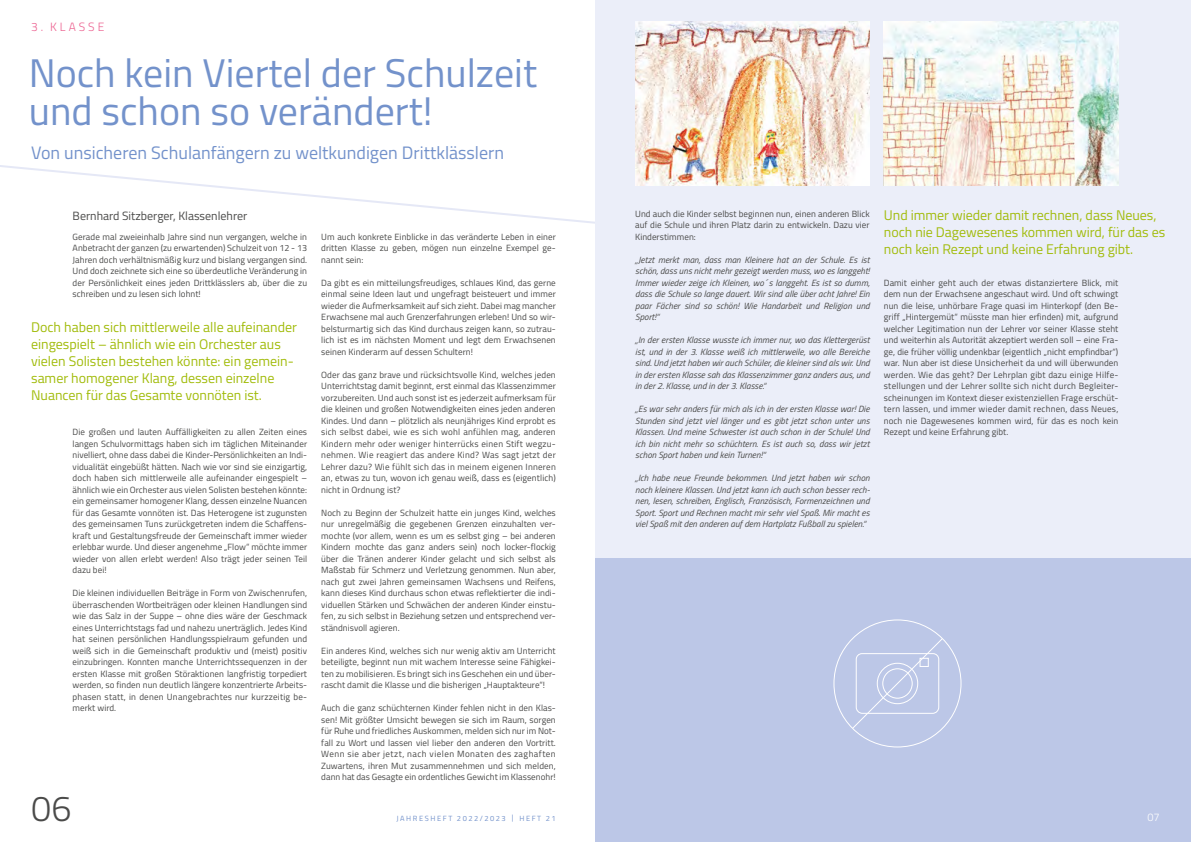
<style>
.page{position:relative;width:1191px;height:842px;background:#fff}
.page>*{position:absolute;margin:0;border:0;box-sizing:border-box;transform-origin:0 0}
.t1{font:40px/38px "Titillium Web";color:#7392cb}
.t2{font:300 36px "Titillium Web";color:#4a4a49}
.t3{font:18px "Titillium Web";color:#7392cb}
.t4{font:14px/17px "Titillium Web";color:#a2bc0c}
.t5{font:12px "Titillium Web";color:#4a4a49}
.t6{font:300 12px "Titillium Web";letter-spacing:.25em;color:#ec608f}
.t7{font:300 11px "Titillium Web";color:#fff}
.t8{font:9px/11.5px "Titillium Web";letter-spacing:.005em;color:#4a4a49;text-align:justify}
.t9{font:italic 9px/11.5px "Titillium Web";letter-spacing:.005em;color:#4a4a49;text-align:justify}
.t10{font:7.5px "Titillium Web";letter-spacing:.21em;color:#7392cb}
</style>
<div class="page">
<svg style="left:0;top:165px;width:595px;height:59px"></svg>
<div style="left:595px;top:0;width:596px;height:842px;background:#ebeef9"></div>
<div style="left:595px;top:558px;width:596px;height:284px;background:#bcc7e7"></div>
<img style="left:635px;top:21px;width:234px;height:165px">
<img style="left:884px;top:21px;width:234px;height:165px">
<svg style="left:851px;top:637px;width:92px;height:92px"></svg>
<h3 class="t6" style="left:31px;top:18px;width:75px">3. KLASSE</h3>
<h1 class="t1" style="left:29px;top:52px;width:510px">Noch kein Viertel der Schulzeit und schon so verändert!</h1>
<h3 class="t3" style="left:31px;top:140px;width:474px">Von unsicheren Schulanfängern zu weltkundigen Drittklässlern</h3>
<h3 class="t5" style="left:73px;top:206px;width:176px">Bernhard Sitzberger, Klassenlehrer</h3>
<p class="t8" style="left:73px;top:230px;width:236px">Gerade mal zweieinhalb Jahre sind nun vergangen, welche in Anbetracht der ganzen (zu erwartenden) Schulzeit von 12 - 13<br>Jahren doch verhältnismäßig kurz und bislang vergangen sind.<br>Und doch zeichnete sich eine so überdeutliche Veränderung in der Persönlichkeit eines jeden Drittklässlers ab, über die zu schreiben und zu lesen sich lohnt!</p>
<h3 class="t4" style="left:31px;top:318px;width:267px">Doch haben sich mittlerweile alle aufeinander eingespielt – ähnlich wie ein Orchester aus vielen Solisten bestehen könnte: ein gemein&shy;samer homogener Klang, dessen einzelne Nuancen für das Gesamte vonnöten ist.</h3>
<p class="t8" style="left:73px;top:426px;width:236px">Die großen und lauten Auffälligkeiten zu allen Zeiten eines langen Schulvormittags haben sich im täglichen Miteinander nivelliert, ohne dass dabei die Kinder-Persönlichkeiten an Indi&shy;vidualität eingebüßt hätten. Nach wie vor sind sie einzigartig, doch haben sich mittlerweile alle aufeinander eingespielt – ähnlich wie ein Orchester aus vielen Solisten bestehen könnte: ein gemeinsamer homogener Klang, dessen einzelne Nuancen für das Gesamte vonnöten ist. Das Heterogene ist zugunsten des gemeinsamen Tuns zurückgetreten indem die Schaffens&shy;kraft und Gestaltungsfreude der Gemeinschaft immer wieder erlebbar wurde. Und dieser angenehme „Flow“ möchte immer wieder von allen erlebt werden! Also trägt jeder seinen Teil dazu bei!</p>
<p class="t8" style="left:73px;top:587px;width:236px">Die kleinen individuellen Beiträge in Form von Zwischenrufen, überraschenden Wortbeiträgen oder kleinen Handlungen sind wie das Salz in der Suppe – ohne dies wäre der Geschmack eines Unterrichtstags fad und nahezu unerträglich. Jedes Kind hat seinen persönlichen Handlungsspielraum gefunden und weiß sich in die Gemeinschaft produktiv und (meist) positiv einzubringen. Konnten manche Unterrichtssequenzen in der ersten Klasse mit großen Störaktionen langfristig torpediert werden, so finden nun deutlich längere konzentrierte Arbeits&shy;phasen statt, in denen Unangebrachtes nur kurzzeitig be&shy;merkt wird.</p>
<h2 class="t2" style="left:31px;top:782px;width:42px">06</h2>
<p class="t8" style="left:321px;top:230px;width:236px">Um auch konkrete Einblicke in das veränderte Leben in einer dritten Klasse zu geben, mögen nun einzelne Exempel ge&shy;nannt sein:</p>
<p class="t8" style="left:321px;top:276px;width:236px">Da gibt es ein mitteilungsfreudiges, schlaues Kind, das gerne einmal seine Ideen laut und ungefragt beisteuert und immer wieder die Aufmerksamkeit auf sich zieht. Dabei mag mancher Erwachsene mal auch Grenzerfahrungen erleben! Und so wir&shy;belsturmartig sich das Kind durchaus zeigen kann, so zutrau&shy;lich ist es im nächsten Moment und legt dem Erwachsenen seinen Kinderarm auf dessen Schultern!</p>
<p class="t8" style="left:321px;top:368px;width:236px">Oder das ganz brave und rücksichtsvolle Kind, welches jeden Unterrichtstag damit beginnt, erst einmal das Klassenzimmer vorzubereiten. Und auch sonst ist es jederzeit aufmerksam für die kleinen und großen Notwendigkeiten eines jeden anderen Kindes. Und dann – plötzlich als neunjähriges Kind erprobt es sich selbst dabei, wie es sich wohl anfühlen mag, anderen Kindern mehr oder weniger hinterrücks einen Stift wegzu&shy;nehmen. Wie reagiert das andere Kind? Was sagt jetzt der Lehrer dazu? Wie fühlt sich das in meinem eigenen Inneren an, etwas zu tun, wovon ich genau weiß, dass es (eigentlich) nicht in Ordnung ist?</p>
<p class="t8" style="left:321px;top:507px;width:236px">Noch zu Beginn der Schulzeit hatte ein junges Kind, welches nur unregelmäßig die gegebenen Grenzen einzuhalten ver&shy;mochte (vor allem, wenn es um es selbst ging – bei anderen Kindern mochte das ganz anders sein) noch locker-flockig über die Tränen anderer Kinder gelacht und sich selbst als Maßstab für Schmerz und Verletzung genommen. Nun aber, nach gut zwei Jahren gemeinsamen Wachsens und Reifens, kann dieses Kind durchaus schon etwas reflektierter die indi&shy;viduellen Stärken und Schwächen der anderen Kinder einstu&shy;fen, zu sich selbst in Beziehung setzen und entsprechend ver&shy;ständnisvoll agieren.</p>
<p class="t8" style="left:321px;top:645px;width:236px">Ein anderes Kind, welches sich nur wenig aktiv am Unterricht beteiligte, beginnt nun mit wachem Interesse seine Fähigkei&shy;ten zu mobilisieren. Es bringt sich ins Geschehen ein und über&shy;rascht damit die Klasse und die bisherigen „Hauptakteure“!</p>
<p class="t8" style="left:321px;top:702px;width:236px">Auch die ganz schüchternen Kinder fehlen nicht in den Klas&shy;sen! Mit größter Umsicht bewegen sie sich im Raum, sorgen für Ruhe und friedliches Auskommen, melden sich nur im Not&shy;fall zu Wort und lassen viel lieber den anderen den Vortritt.<br>Wenn sie aber jetzt, nach vielen Monaten des zaghaften Zuwartens, ihren Mut zusammennehmen und sich melden, dann hat das Gesagte ein ordentliches Gewicht im Klassenohr!</p>
<p class="t10" style="left:396px;top:813px;width:161px">JAHRESHEFT 2022/2023 | HEFT 21</p>
<p class="t8" style="left:635px;top:207px;width:236px">Und auch die Kinder selbst beginnen nun, einen anderen Blick auf die Schule und ihren Platz darin zu entwickeln. Dazu vier Kinderstimmen:</p>
<p class="t9" style="left:635px;top:253px;width:236px">„Jetzt merkt man, dass man Kleinere hat an der Schule. Es ist schön, dass uns nicht mehr gezeigt werden muss, wo es langgeht!<br>Immer wieder zeige ich Kleinen, wo´s langgeht. Es ist so dumm, dass die Schule so lange dauert. Wir sind alle über acht Jahre! Ein paar Fächer sind so schön! Wie Handarbeit und Religion und Sport!“</p>
<p class="t9" style="left:635px;top:334px;width:236px">„In der ersten Klasse wusste ich immer nur, wo das Klettergerüst ist, und in der 3. Klasse weiß ich mittlerweile, wo alle Bereiche sind. Und jetzt haben wir auch Schüler, die kleiner sind als wir. Und in der ersten Klasse sah das Klassenzimmer ganz anders aus, und in der 2. Klasse, und in der 3. Klasse.“</p>
<p class="t9" style="left:635px;top:403px;width:236px">„Es war sehr anders für mich als ich in der ersten Klasse war! Die Stunden sind jetzt viel länger und es gibt jetzt schon unter uns Klassen. Und meine Schwester ist auch schon in der Schule! Und ich bin nicht mehr so schüchtern. Es ist auch so, dass wir jetzt schon Sport haben und kein Turnen!“</p>
<p class="t9" style="left:635px;top:472px;width:236px">„Ich habe neue Freunde bekommen. Und jetzt haben wir schon noch kleinere Klassen. Und jetzt kann ich auch schon besser rech&shy;nen, lesen, schreiben, Englisch, Französisch, Formenzeichnen und Sport. Sport und Rechnen macht mir sehr viel Spaß. Mir macht es viel Spaß mit den anderen auf dem Hartplatz Fußball zu spielen.“</p>
<h3 class="t4" style="left:884px;top:206px;width:283px">Und immer wieder damit rechnen, dass Neues, noch nie Dagewesenes kommen wird, für das es noch kein Rezept und keine Erfahrung gibt.</h3>
<p class="t8" style="left:884px;top:276px;width:236px">Damit einher geht auch der etwas distanziertere Blick, mit dem nun der Erwachsene angeschaut wird. Und oft schwingt nun die leise, unhörbare Frage quasi im Hinterkopf (den Be&shy;griff „Hintergemüt“ müsste man hier erfinden) mit, aufgrund welcher Legitimation nun der Lehrer vor seiner Klasse steht und weiterhin als Autorität akzeptiert werden soll – eine Fra&shy;ge, die früher völlig undenkbar (eigentlich „nicht empfindbar“) war. Nun aber ist diese Unsicherheit da und will überwunden werden. Wie das geht? Der Lehrplan gibt dazu einige Hilfe&shy;stellungen und der Lehrer sollte sich nicht durch Begleiter&shy;scheinungen im Kontext dieser existenziellen Frage erschüt&shy;tern lassen, und immer wieder damit rechnen, dass Neues, noch nie Dagewesenes kommen wird, für das es noch kein Rezept und keine Erfahrung gibt.</p>
<p class="t7" style="left:1147px;top:809px;width:14px">07</p>
</div>
